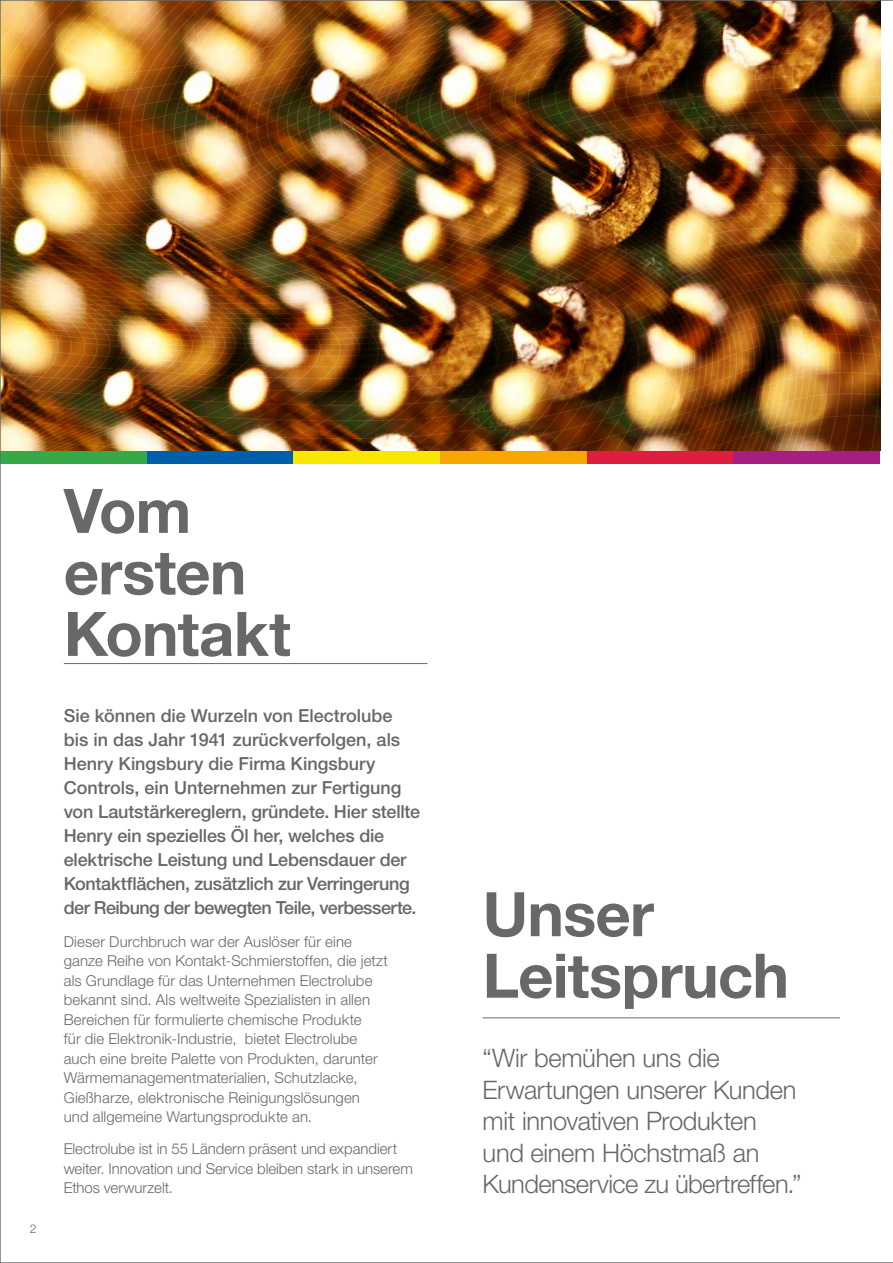
<style>
.page{position:relative;width:893px;height:1263px;background:#fff}
.page>*{position:absolute;margin:0;border:0;box-sizing:border-box;transform-origin:0 0}
.t1{font:700 61.5px/61.5px "Helvetica Neue";letter-spacing:-.01em;color:#686867}
.t2{font:300 25.5px/31.5px "Helvetica Neue";letter-spacing:-.015em;color:#686867}
.t3{font:500 18px/24px "Helvetica Neue";letter-spacing:-.01em;color:#686867}
.t4{font:300 15px/19.5px "Helvetica Neue";letter-spacing:.005em;color:#686867}
.t5{font:300 12px "Helvetica Neue";color:#686867}
</style>
<div class="page">
<img style="left:0;top:0;width:893px;height:1263px">
<p class="t5" style="left:30px;top:1221px;width:8px">2</p>
<h1 class="t1" style="left:64px;top:479px;width:229px">Vom ersten<br>Kontakt</h1>
<p class="t3" style="left:64px;top:704px;width:358px">Sie können die Wurzeln von Electrolube bis in das Jahr 1941 zurückverfolgen, als Henry Kingsbury die Firma Kingsbury Controls, ein Unternehmen zur Fertigung von Lautstärkereglern, gründete. Hier stellte Henry ein spezielles Öl her, welches die elektrische Leistung und Lebensdauer der Kontaktflächen, zusätzlich zur Verringerung der Reibung der bewegten Teile, verbesserte.</p>
<p class="t4" style="left:64px;top:931px;width:326px">Dieser Durchbruch war der Auslöser für eine ganze Reihe von Kontakt-Schmierstoffen, die jetzt als Grundlage für das Unternehmen Electrolube bekannt sind. Als weltweite Spezialisten in allen Bereichen für formulierte chemische Produkte<br>für die Elektronik-Industrie, bietet Electrolube auch eine breite Palette von Produkten, darunter Wärmemanagementmaterialien, Schutzlacke, Gießharze, elektronische Reinigungslösungen und allgemeine Wartungsprodukte an.</p>
<p class="t4" style="left:64px;top:1139px;width:351px">Electrolube ist in 55 Ländern präsent und expandiert weiter. Innovation und Service bleiben stark in unserem<br>Ethos verwurzelt.</p>
<h1 class="t1" style="left:483px;top:882px;width:308px">Unser<br>Leitspruch</h1>
<h2 class="t2" style="left:483px;top:1042px;width:320px">“Wir bemühen uns die<br>Erwartungen unserer Kunden mit innovativen Produkten und einem Höchstmaß an<br>Kundenservice zu übertreffen.”</h2>
</div>
